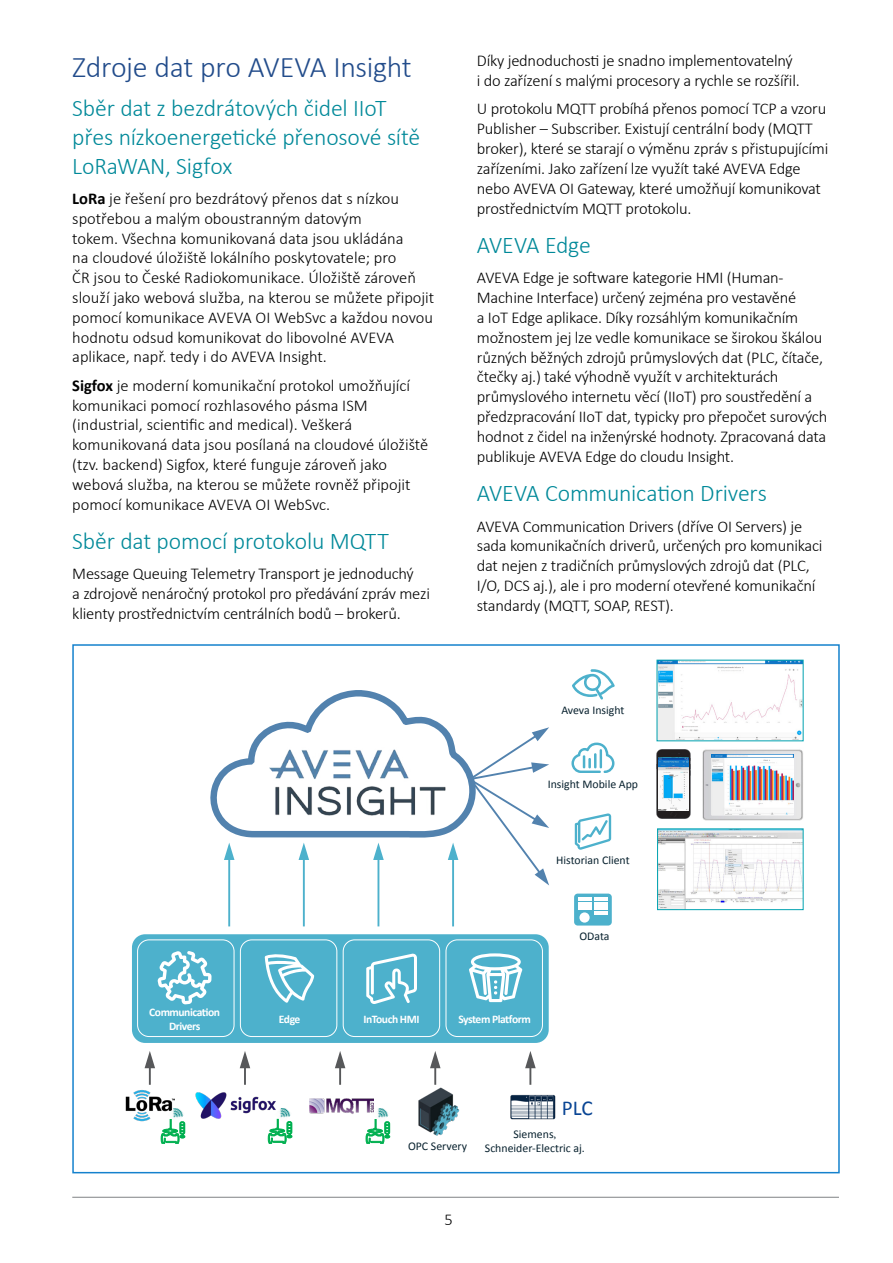
<style>
.page{position:relative;width:893px;height:1263px;background:#fff}
.page>*{position:absolute;margin:0;border:0;box-sizing:border-box;transform-origin:0 0}
._2021_TEXT_Základní_text_sloupce{font:300 30px "Calibri";letter-spacing:-.015em;color:#224c8b}
._2021_zelenomodry_nadpis{font:300 24px/28.8px "Calibri";letter-spacing:-.01em;color:#008999}
.t1{font:21.3px "Calibri";color:#094594}
._2021_TEXT_Základní_text_sloupce-2{font:300 16.5px/19.8px "Calibri";letter-spacing:-.015em;color:#000}
.t2{font:11.85px "Calibri";color:#09222f}
.t3{font:700 11.55px/14px "Calibri";letter-spacing:-.04em;color:#fff;text-align:center}
.s1{font-weight:700}
.s2{font-family:"Minion Pro"}
</style>
<div class="page">
<hr style="left:72px;top:1197px;width:767px;height:1px;background:#808285">
<svg style="left:210px;top:690px;width:256px;height:387px"></svg>
<svg style="left:575px;top:813px;width:36px;height:37px"></svg>
<svg style="left:572px;top:669px;width:43px;height:30px"></svg>
<svg style="left:571px;top:742px;width:43px;height:31px"></svg>
<div style="left:574px;top:893px;width:38px;height:32px;background:#4db1cc;border-radius:4px"></div>
<hr style="left:594px;top:897px;width:14px;height:3px;background:#fff">
<svg style="left:579px;top:897px;width:13px;height:8px"></svg>
<hr style="left:594px;top:902px;width:14px;height:3px;background:#fff">
<hr style="left:579px;top:906px;width:13px;height:4px;background:#fff">
<hr style="left:594px;top:906px;width:14px;height:4px;background:#fff">
<hr style="left:594px;top:911px;width:14px;height:3px;background:#fff">
<div style="left:579px;top:912px;width:11px;height:11px;background:#fff;border-radius:50%"></div>
<svg style="left:656px;top:659px;width:148px;height:83px"></svg>
<svg style="left:657px;top:828px;width:147px;height:82px"></svg>
<img style="left:656px;top:750px;width:34px;height:69px">
<img style="left:659px;top:809px;width:29px;height:1px">
<img style="left:658px;top:758px;width:31px;height:51px">
<img style="left:702px;top:749px;width:101px;height:71px">
<img style="left:712px;top:755px;width:81px;height:59px">
<img style="left:309px;top:1098px;width:64px;height:16px">
<img style="left:195px;top:1092px;width:81px;height:27px">
<img style="left:125px;top:1090px;width:50px;height:32px">
<svg style="left:161px;top:1119px;width:24px;height:25px"></svg>
<img style="left:168px;top:1108px;width:17px;height:15px">
<svg style="left:268px;top:1123px;width:24px;height:21px"></svg>
<img style="left:275px;top:1108px;width:17px;height:15px">
<svg style="left:366px;top:1123px;width:24px;height:21px"></svg>
<img style="left:372px;top:1108px;width:18px;height:15px">
<hr style="left:452px;top:856px;width:2px;height:70px;background:#4db1cc">
<svg style="left:448px;top:843px;width:10px;height:17px"></svg>
<hr style="left:228px;top:856px;width:2px;height:70px;background:#4db1cc">
<svg style="left:224px;top:843px;width:10px;height:17px"></svg>
<hr style="left:303px;top:856px;width:2px;height:70px;background:#4db1cc">
<svg style="left:299px;top:843px;width:10px;height:17px"></svg>
<hr style="left:377px;top:856px;width:2px;height:70px;background:#4db1cc">
<svg style="left:373px;top:843px;width:11px;height:17px"></svg>
<svg style="left:466px;top:727px;width:83px;height:158px"></svg>
<div style="left:132px;top:934px;width:417px;height:109px;background:#4db1cc;border-radius:13px"></div>
<div style="left:137px;top:939px;width:98px;height:98px;border:1px solid #fff;border-radius:12px"></div>
<svg style="left:158px;top:951px;width:53px;height:53px"></svg>
<div style="left:240px;top:939px;width:97px;height:98px;border:1px solid #fff;border-radius:12px"></div>
<svg style="left:265px;top:954px;width:49px;height:48px"></svg>
<div style="left:343px;top:939px;width:97px;height:98px;border:1px solid #fff;border-radius:12px"></div>
<svg style="left:366px;top:953px;width:51px;height:51px"></svg>
<div style="left:445px;top:939px;width:98px;height:98px;border:1px solid #fff;border-radius:12px"></div>
<svg style="left:469px;top:953px;width:53px;height:49px"></svg>
<img style="left:510px;top:1094px;width:46px;height:26px">
<hr style="left:529px;top:1064px;width:2px;height:21px;background:#57585a">
<svg style="left:525px;top:1051px;width:11px;height:17px"></svg>
<hr style="left:339px;top:1064px;width:2px;height:21px;background:#57585a">
<svg style="left:335px;top:1051px;width:10px;height:17px"></svg>
<hr style="left:434px;top:1064px;width:2px;height:21px;background:#57585a">
<svg style="left:430px;top:1051px;width:11px;height:17px"></svg>
<hr style="left:244px;top:1064px;width:2px;height:21px;background:#57585a">
<svg style="left:240px;top:1051px;width:10px;height:17px"></svg>
<hr style="left:149px;top:1064px;width:2px;height:21px;background:#57585a">
<svg style="left:145px;top:1051px;width:10px;height:17px"></svg>
<img style="left:418px;top:1078px;width:42px;height:58px">
<p class="_2021_TEXT_Základní_text_sloupce" style="left:72px;top:48px;width:341px">Zdroje dat pro AVEVA Insight</p>
<p class="_2021_zelenomodry_nadpis" style="left:72px;top:94px;width:350px">Sběr dat z bezdrátových čidel IIoT přes nízkoenergetické přenosové sítě<br>LoRaWAN, Sigfox</p>
<p class="_2021_TEXT_Základní_text_sloupce-2" style="left:72px;top:188px;width:364px"><span class="s1">LoRa</span> je řešení pro bezdrátový přenos dat s nízkou spotřebou a malým oboustranným datovým<br>tokem. Všechna komunikovaná data jsou ukládána<br>na cloudové úložiště lokálního poskytovatele; pro<br>ČR jsou to České Radiokomunikace. Úložiště zároveň slouží jako webová služba, na kterou se můžete připojit pomocí komunikace AVEVA OI WebSvc a každou novou hodnotu odsud komunikovat do libovolné AVEVA aplikace, např. tedy i do AVEVA Insight.</p>
<p class="_2021_TEXT_Základní_text_sloupce-2" style="left:72px;top:375px;width:358px"><span class="s1">Sigfox</span> je moderní komunikační protokol umožňující komunikaci pomocí rozhlasového pásma ISM (industrial, scientific and medical). Veškerá komunikovaná data jsou posílaná na cloudové úložiště (tzv. backend) Sigfox, které funguje zároveň jako webová služba, na kterou se můžete rovněž připojit pomocí komunikace AVEVA OI WebSvc.</p>
<p class="_2021_zelenomodry_nadpis" style="left:72px;top:527px;width:318px">Sběr dat pomocí protokolu MQTT</p>
<p class="_2021_TEXT_Základní_text_sloupce-2" style="left:72px;top:564px;width:359px">Message Queuing Telemetry Transport je jednoduchý<br>a zdrojově nenáročný protokol pro předávání zpráv mezi klienty prostřednictvím centrálních bodů – brokerů.</p>
<p class="_2021_TEXT_Základní_text_sloupce-2" style="left:477px;top:51px;width:324px">Díky jednoduchosti je snadno implementovatelný i do zařízení s malými procesory a rychle se rozšířil.</p>
<p class="_2021_TEXT_Základní_text_sloupce-2" style="left:477px;top:99px;width:353px">U protokolu MQTT probíhá přenos pomocí TCP a vzoru Publisher – Subscriber. Existují centrální body (MQTT broker), které se starají o výměnu zpráv s přistupujícími zařízeními. Jako zařízení lze využít také AVEVA Edge nebo AVEVA OI Gateway, které umožňují komunikovat prostřednictvím MQTT protokolu.</p>
<p class="_2021_zelenomodry_nadpis" style="left:477px;top:231px;width:115px">AVEVA Edge</p>
<p class="_2021_TEXT_Základní_text_sloupce-2" style="left:477px;top:268px;width:352px">AVEVA Edge je software kategorie HMI (Human-Machine Interface) určený zejména pro vestavěné<br>a IoT Edge aplikace. Díky rozsáhlým komunikačním možnostem jej lze vedle komunikace se širokou škálou různých běžných zdrojů průmyslových dat (PLC, čítače, čtečky aj.) také výhodně využít v architekturách průmyslového internetu věcí (IIoT) pro soustředění a předzpracování IIoT dat, typicky pro přepočet surových hodnot z čidel na inženýrské hodnoty. Zpracovaná data publikuje AVEVA Edge do cloudu Insight.</p>
<p class="_2021_zelenomodry_nadpis" style="left:477px;top:479px;width:292px">AVEVA Communication Drivers</p>
<p class="_2021_TEXT_Základní_text_sloupce-2" style="left:477px;top:516px;width:347px">AVEVA Communication Drivers (dříve OI Servers) je sada komunikačních driverů, určených pro komunikaci dat nejen z tradičních průmyslových zdrojů dat (PLC, I/O, DCS aj.), ale i pro moderní otevřené komunikační standardy (MQTT, SOAP, REST).</p>
<p class="t2" style="left:561px;top:703px;width:65px">Aveva Insight</p>
<p class="t2" style="left:548px;top:776px;width:92px">Insight Mobile App</p>
<p class="t2" style="left:556px;top:852px;width:75px">Historian Client</p>
<p class="t2" style="left:579px;top:929px;width:32px">OData</p>
<p class="t3" style="left:149px;top:1005px;width:72px">Communication<br>Drivers</p>
<p class="t3" style="left:279px;top:1012px;width:23px">Edge</p>
<p class="t3" style="left:364px;top:1012px;width:58px">InTouch HMI</p>
<p class="t3" style="left:458px;top:1012px;width:74px">System Platform</p>
<p class="t1" style="left:562px;top:1095px;width:33px">PLC</p>
<p class="t2" style="left:513px;top:1126px;width:44px">Siemens<span class="s2">,</span></p>
<p class="t2" style="left:408px;top:1139px;width:60px">OPC Servery</p>
<p class="t2" style="left:485px;top:1140px;width:102px">Schneider-Electric aj.</p>
<p class="_2021_TEXT_Základní_text_sloupce-2" style="left:444px;top:1209px;width:10px">5</p>
</div>
